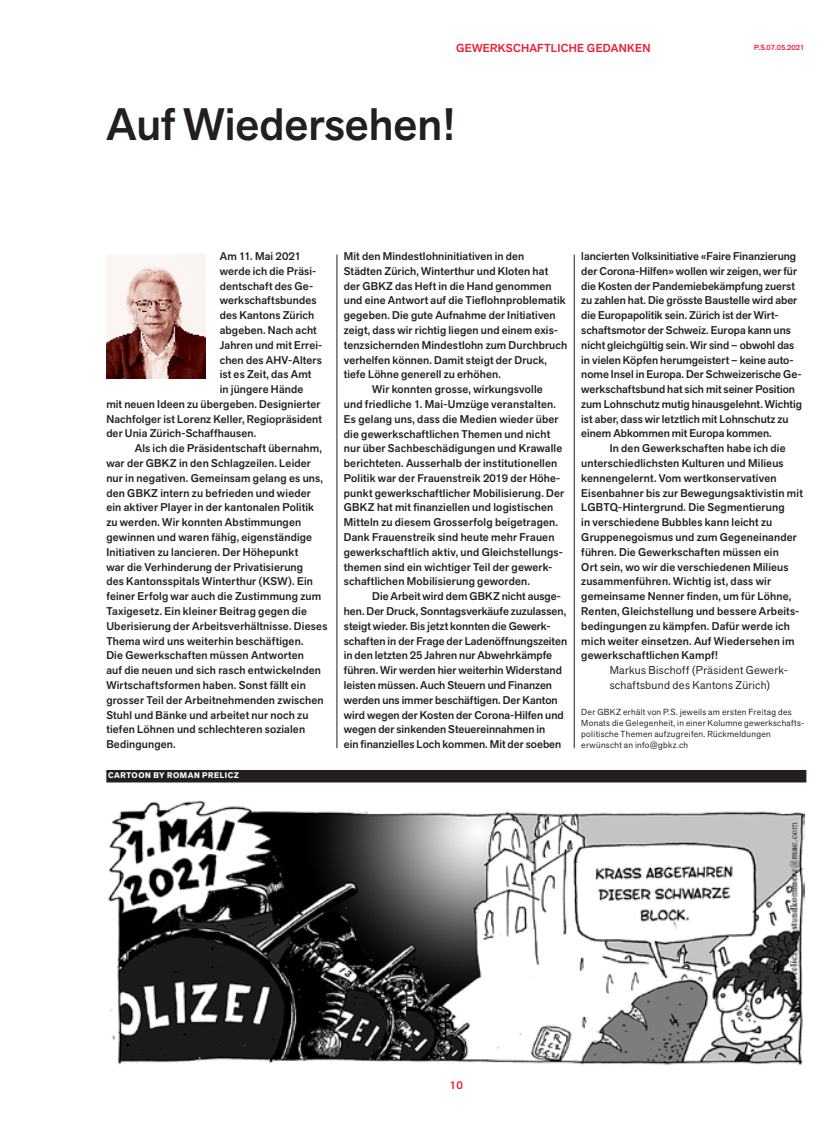
<style>
.page{position:relative;width:833px;height:1134px;background:#fff}
.page>*{position:absolute;margin:0;border:0;box-sizing:border-box;transform-origin:0 0}
.t1{font:500 45px "Akzid Grtsk Next";color:#231f20}
.t2{font:500 11.5px "Akzid Grtsk Next";letter-spacing:.02em;color:#ed1a33}
.t3{font:11.25px/14.8px "Akzid Grtsk Next";letter-spacing:.025em;color:#231f20}
.t4{font:500 11.25px "Akzid Grtsk Next";color:#ed1a33}
.t5{font:500 11.12px/14.8px "Akzid Grtsk Next";letter-spacing:.015em;color:#231f20}
.t6{font:8.75px/11px "Akzid Grtsk Next";letter-spacing:.035em;color:#231f20}
.t7{font:700 8.12px "Akzid Grtsk Next";letter-spacing:.07em;color:#fff}
.t8{font:500 7.5px "Akzid Grtsk Next";color:#ed1a33}
</style>
<div class="page">
<img style="left:108px;top:800px;width:696px;height:265px">
<div style="left:106px;top:770px;width:700px;height:12px;background:#231f20"></div>
<hr style="left:574px;top:255px;width:1px;height:493px;background:#231f20">
<hr style="left:337px;top:255px;width:1px;height:493px;background:#231f20">
<img style="left:106px;top:255px;width:100px;height:123px">
<p class="t2" style="left:456px;top:41px;width:196px">GEWERKSCHAFTLICHE GEDANKEN</p>
<p class="t8" style="left:754px;top:42px;width:52px">P.S.07.05.2021</p>
<h1 class="t1" style="left:106px;top:95px;width:349px">Auf Wiedersehen!</h1>
<p class="t5" style="left:220px;top:249px;width:83px">Am 11. Mai 2021</p>
<p class="t5" style="left:220px;top:263px;width:98px">werde ich die Präsi-</p>
<p class="t5" style="left:220px;top:278px;width:95px">dentschaft des Ge-</p>
<p class="t5" style="left:220px;top:293px;width:98px">werkschaftsbundes</p>
<p class="t5" style="left:220px;top:308px;width:96px">des Kantons Zürich</p>
<p class="t5" style="left:220px;top:323px;width:99px">abgeben. Nach acht</p>
<p class="t5" style="left:220px;top:337px;width:104px">Jahren und mit Errei-</p>
<p class="t5" style="left:220px;top:352px;width:103px">chen des AHV-Alters</p>
<p class="t5" style="left:220px;top:367px;width:93px">ist es Zeit, das Amt</p>
<p class="t5" style="left:220px;top:382px;width:85px">in jüngere Hände</p>
<p class="t5" style="left:106px;top:397px;width:216px">mit neuen Ideen zu übergeben. Designierter</p>
<p class="t5" style="left:106px;top:411px;width:217px">Nachfolger ist Lorenz Keller, Regiopräsident</p>
<p class="t5" style="left:106px;top:426px;width:151px">der Unia Zürich-Schaffhausen.</p>
<p class="t5" style="left:135px;top:441px;width:189px">Als ich die Präsidentschaft übernahm,</p>
<p class="t5" style="left:106px;top:456px;width:206px">war der GBKZ in den Schlagzeilen. Leider</p>
<p class="t5" style="left:106px;top:471px;width:218px">nur in negativen. Gemeinsam gelang es uns,</p>
<p class="t5" style="left:106px;top:485px;width:206px">den GBKZ intern zu befrieden und wieder</p>
<p class="t5" style="left:106px;top:500px;width:209px">ein aktiver Player in der kantonalen Politik</p>
<p class="t5" style="left:106px;top:515px;width:196px">zu werden. Wir konnten Abstimmungen</p>
<p class="t5" style="left:106px;top:530px;width:207px">gewinnen und waren fähig, eigenständige</p>
<p class="t5" style="left:106px;top:545px;width:193px">Initiativen zu lancieren. Der Höhepunkt</p>
<p class="t5" style="left:106px;top:559px;width:198px">war die Verhinderung der Privatisierung</p>
<p class="t5" style="left:106px;top:574px;width:208px">des Kantonsspitals Winterthur (KSW). Ein</p>
<p class="t5" style="left:106px;top:589px;width:216px">feiner Erfolg war auch die Zustimmung zum</p>
<p class="t5" style="left:106px;top:604px;width:202px">Taxigesetz. Ein kleiner Beitrag gegen die</p>
<p class="t5" style="left:106px;top:619px;width:223px">Uberisierung der Arbeitsverhältnisse. Dieses</p>
<p class="t5" style="left:106px;top:633px;width:199px">Thema wird uns weiterhin beschäftigen.</p>
<p class="t5" style="left:106px;top:648px;width:199px">Die Gewerkschaften müssen Antworten</p>
<p class="t5" style="left:106px;top:663px;width:216px">auf die neuen und sich rasch entwickelnden</p>
<p class="t5" style="left:106px;top:678px;width:201px">Wirtschaftsformen haben. Sonst fällt ein</p>
<p class="t5" style="left:106px;top:693px;width:219px">grosser Teil der Arbeitnehmenden zwischen</p>
<p class="t5" style="left:106px;top:707px;width:204px">Stuhl und Bänke und arbeitet nur noch zu</p>
<p class="t5" style="left:106px;top:722px;width:200px">tiefen Löhnen und schlechteren sozialen</p>
<p class="t5" style="left:106px;top:737px;width:71px">Bedingungen.</p>
<p class="t7" style="left:108px;top:770px;width:132px">CARTOON BY ROMAN PRELICZ</p>
<p class="t5" style="left:344px;top:249px;width:182px">Mit den Mindestlohninitiativen in den</p>
<p class="t5" style="left:344px;top:263px;width:206px">Städten Zürich, Winterthur und Kloten hat</p>
<p class="t5" style="left:344px;top:278px;width:209px">der GBKZ das Heft in die Hand genommen</p>
<p class="t5" style="left:344px;top:293px;width:223px">und eine Antwort auf die Tieflohnproblematik</p>
<p class="t5" style="left:344px;top:308px;width:213px">gegeben. Die gute Aufnahme der Initiativen</p>
<p class="t5" style="left:344px;top:323px;width:216px">zeigt, dass wir richtig liegen und einem exis-</p>
<p class="t5" style="left:344px;top:337px;width:225px">tenzsichernden Mindestlohn zum Durchbruch</p>
<p class="t5" style="left:344px;top:352px;width:205px">verhelfen können. Damit steigt der Druck,</p>
<p class="t5" style="left:344px;top:367px;width:159px">tiefe Löhne generell zu erhöhen.</p>
<p class="t5" style="left:372px;top:382px;width:172px">Wir konnten grosse, wirkungsvolle</p>
<p class="t5" style="left:344px;top:397px;width:214px">und friedliche 1. Mai-Umzüge veranstalten.</p>
<p class="t5" style="left:344px;top:411px;width:216px">Es gelang uns, dass die Medien wieder über</p>
<p class="t5" style="left:344px;top:426px;width:208px">die gewerkschaftlichen Themen und nicht</p>
<p class="t5" style="left:344px;top:441px;width:220px">nur über Sachbeschädigungen und Krawalle</p>
<p class="t5" style="left:344px;top:456px;width:215px">berichteten. Ausserhalb der institutionellen</p>
<p class="t5" style="left:344px;top:471px;width:218px">Politik war der Frauenstreik 2019 der Höhe-</p>
<p class="t5" style="left:344px;top:485px;width:222px">punkt gewerkschaftlicher Mobilisierung. Der</p>
<p class="t5" style="left:344px;top:500px;width:211px">GBKZ hat mit finanziellen und logistischen</p>
<p class="t5" style="left:344px;top:515px;width:216px">Mitteln zu diesem Grosserfolg beigetragen.</p>
<p class="t5" style="left:344px;top:530px;width:212px">Dank Frauenstreik sind heute mehr Frauen</p>
<p class="t5" style="left:344px;top:545px;width:220px">gewerkschaftlich aktiv, und Gleichstellungs-</p>
<p class="t5" style="left:344px;top:559px;width:210px">themen sind ein wichtiger Teil der gewerk-</p>
<p class="t5" style="left:344px;top:574px;width:188px">schaftlichen Mobilisierung geworden.</p>
<p class="t5" style="left:372px;top:589px;width:190px">Die Arbeit wird dem GBKZ nicht ausge-</p>
<p class="t5" style="left:344px;top:604px;width:224px">hen. Der Druck, Sonntagsverkäufe zuzulassen,</p>
<p class="t5" style="left:344px;top:618px;width:208px">steigt wieder. Bis jetzt konnten die Gewerk-</p>
<p class="t5" style="left:344px;top:633px;width:225px">schaften in der Frage der Ladenöffnungszeiten</p>
<p class="t5" style="left:344px;top:648px;width:210px">in den letzten 25 Jahren nur Abwehrkämpfe</p>
<p class="t5" style="left:344px;top:663px;width:219px">führen. Wir werden hier weiterhin Widerstand</p>
<p class="t5" style="left:344px;top:678px;width:210px">leisten müssen. Auch Steuern und Finanzen</p>
<p class="t5" style="left:344px;top:692px;width:215px">werden uns immer beschäftigen. Der Kanton</p>
<p class="t5" style="left:344px;top:707px;width:221px">wird wegen der Kosten der Corona-Hilfen und</p>
<p class="t5" style="left:344px;top:722px;width:203px">wegen der sinkenden Steuereinnahmen in</p>
<p class="t5" style="left:344px;top:737px;width:219px">ein finanzielles Loch kommen. Mit der soeben</p>
<p class="t5" style="left:581px;top:249px;width:222px">lancierten Volksinitiative «Faire Finanzierung der Corona-Hilfen» wollen wir zeigen, wer für die Kosten der Pandemiebekämpfung zuerst zu zahlen hat. Die grösste Baustelle wird aber die Europapolitik sein. Zürich ist der Wirt&shy;schaftsmotor der Schweiz. Europa kann uns nicht gleichgültig sein. Wir sind – obwohl das in vielen Köpfen herumgeistert – keine auto&shy;nome Insel in Europa. Der Schweizerische Ge&shy;werkschaftsbund hat sich mit seiner Position zum Lohnschutz mutig hinausgelehnt. Wichtig ist aber, dass wir letztlich mit Lohnschutz zu einem Abkommen mit Europa kommen.</p>
<p class="t5" style="left:581px;top:441px;width:223px;text-indent:28px">In den Gewerkschaften habe ich die unterschiedlichsten Kulturen und Milieus kennengelernt. Vom wertkonservativen Eisenbahner bis zur Bewegungsaktivistin mit LGBTQ-Hintergrund. Die Segmentierung<br>in verschiedene Bubbles kann leicht zu Gruppenegoismus und zum Gegeneinander führen. Die Gewerkschaften müssen ein<br>Ort sein, wo wir die verschiedenen Milieus zusammenführen. Wichtig ist, dass wir gemeinsame Nenner finden, um für Löhne, Renten, Gleichstellung und bessere Arbeits&shy;bedingungen zu kämpfen. Dafür werde ich mich weiter einsetzen. Auf Wiedersehen im gewerkschaftlichen Kampf!</p>
<p class="t3" style="left:609px;top:663px;width:180px">Markus Bischoff (Präsident Gewerk&shy;schaftsbund des Kantons Zürich)</p>
<p class="t6" style="left:581px;top:707px;width:225px">Der GBKZ erhält von P.S. jeweils am ersten Freitag des Monats die Gelegenheit, in einer Kolumne gewerkschafts&shy;politische Themen aufzugreifen. Rückmeldungen erwünscht an info@gbkz.ch</p>
<p class="t4" style="left:450px;top:1078px;width:14px">10</p>
</div>
